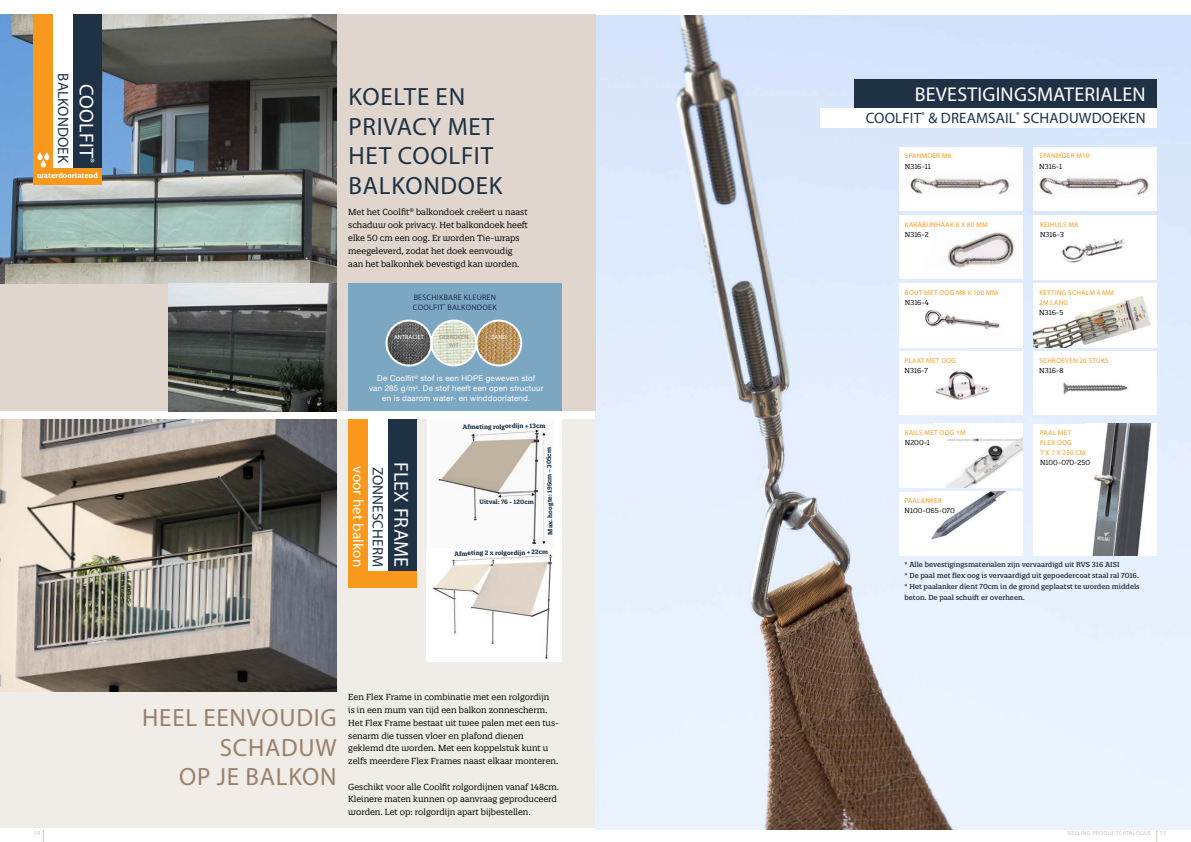
<style>
.page{position:relative;width:1191px;height:842px;background:#fff}
.page>*{position:absolute;margin:0;border:0;box-sizing:border-box;transform-origin:0 0}
.t1{font:25px/29.8px "Myriad Pro";letter-spacing:.03em;color:#1f3245}
.t2{font:25px/29.8px "Myriad Pro";letter-spacing:.03em;color:#99816c;text-align:right}
.t3{font:20px "Myriad Pro";letter-spacing:.01em;color:#fff}
.t4{font:15px "Myriad Pro";letter-spacing:.01em;color:#1f3245}
.t5{font:15px "Myriad Pro";letter-spacing:.01em;color:#fff}
.t6{font:8.5px/12.8px "Quatro Slab";color:#000}
.t7{font:8px/10px "Helvetica Neue";letter-spacing:.02em;color:#fff;text-align:center}
.t8{font:8px/10px "Myriad Pro";letter-spacing:.03em;color:#1f3245}
.t9{font:500 7px/11px "Quatro Slab";color:#1f3245}
.t10{font:7px/10px "Myriad Pro";letter-spacing:.04em;color:#f8991d}
.t11{font:7px "Quatro Slab";color:#000}
.t12{font:700 7px "Quatro Slab";color:#fff}
.t13{font:700 6px "Quatro Slab";color:#1f3245}
.t14{font:6px "Myriad Pro";letter-spacing:.04em;color:#d4c7ba}
.t15{font:6px "Myriad Pro";letter-spacing:.03em;color:#fff}
.t16{font:6px "Myriad Pro";letter-spacing:.03em;color:#99816c}
</style>
<div class="page">
<div style="left:0;top:420px;width:595px;height:408px;background:#f0ece8"></div>
<div style="left:427px;top:420px;width:134px;height:242px;background:#fff"></div>
<img style="left:595px;top:16px;width:596px;height:813px">
<img style="left:0;top:420px;width:337px;height:272px">
<div style="left:0;top:14px;width:595px;height:397px;background:#e0d6cd"></div>
<img style="left:0;top:14px;width:337px;height:269px">
<img style="left:169px;top:283px;width:168px;height:128px">
<img style="left:432px;top:554px;width:120px;height:105px">
<img style="left:436px;top:429px;width:110px;height:116px">
<div style="left:348px;top:283px;width:213px;height:128px;background:#7ba7c3"></div>
<svg style="left:1156px;top:830px;width:1px;height:12px"></svg>
<svg style="left:43px;top:830px;width:1px;height:12px"></svg>
<div style="left:348px;top:420px;width:68px;height:168px;background:#f8991d"></div>
<div style="left:388px;top:420px;width:28px;height:151px;background:#1f3245"></div>
<div style="left:368px;top:420px;width:20px;height:151px;background:#fff"></div>
<div style="left:34px;top:14px;width:68px;height:170px;background:#f8991d"></div>
<div style="left:73px;top:14px;width:29px;height:153px;background:#1f3245"></div>
<div style="left:53px;top:0;width:20px;height:167px;background:#fff"></div>
<div style="left:37px;top:153px;width:6px;height:7px;background:#fff;border-radius:3px"></div>
<svg style="left:41px;top:153px;width:8px;height:14px"></svg>
<div style="left:899px;top:492px;width:123px;height:64px;background:#fff"></div>
<img style="left:931px;top:492px;width:75px;height:48px">
<div style="left:899px;top:147px;width:123px;height:64px;background:#fff"></div>
<img style="left:910px;top:178px;width:100px;height:17px">
<div style="left:1033px;top:147px;width:124px;height:64px;background:#fff"></div>
<img style="left:1037px;top:177px;width:112px;height:18px">
<div style="left:1033px;top:424px;width:124px;height:132px;background:#fff"></div>
<img style="left:1092px;top:424px;width:60px;height:132px">
<div style="left:899px;top:215px;width:123px;height:64px;background:#fff"></div>
<img style="left:947px;top:232px;width:67px;height:36px">
<div style="left:1033px;top:215px;width:124px;height:56px;background:#fff"></div>
<img style="left:1033px;top:238px;width:124px;height:41px">
<div style="left:899px;top:283px;width:123px;height:57px;background:#fff"></div>
<img style="left:899px;top:309px;width:123px;height:38px">
<img style="left:1033px;top:283px;width:124px;height:64px">
<div style="left:899px;top:351px;width:123px;height:64px;background:#fff"></div>
<img style="left:935px;top:370px;width:54px;height:30px">
<img style="left:476px;top:321px;width:45px;height:44px;border-radius:22px">
<div style="left:475px;top:320px;width:47px;height:46px;border:2px solid #fff;border-radius:50%"></div>
<img style="left:386px;top:321px;width:45px;height:44px;border-radius:22px">
<div style="left:385px;top:320px;width:47px;height:46px;border:2px solid #fff;border-radius:50%"></div>
<img style="left:431px;top:321px;width:45px;height:44px;border-radius:22px">
<div style="left:430px;top:320px;width:47px;height:46px;border:2px solid #fff;border-radius:50%"></div>
<div style="left:899px;top:424px;width:123px;height:64px;background:#fff"></div>
<img style="left:946px;top:437px;width:76px;height:51px">
<div style="left:1033px;top:351px;width:124px;height:64px;background:#fff"></div>
<img style="left:1063px;top:382px;width:65px;height:13px">
<div style="left:854px;top:79px;width:303px;height:29px;background:#1f3245"></div>
<div style="left:820px;top:108px;width:337px;height:20px;background:#fff"></div>
<h3 class="t4" style="left:72px;top:73px;width:91px;rotate:90deg">BALKONDOEK</h3>
<p class="t12" style="left:37px;top:171px;width:62px">waterdoorlatend</p>
<h2 class="t3" style="left:99px;top:84px;width:80px;rotate:90deg">COOLFIT<sup>®</sup></h2>
<h1 class="t1" style="left:348px;top:81px;width:155px">KOELTE EN<br>PRIVACY MET<br>HET COOLFIT<br>BALKONDOEK</h1>
<p class="t6" style="left:348px;top:206px;width:181px">Met het Coolfit® balkondoek creëert u naast schaduw ook privacy. Het balkondoek heeft elke 50 cm een oog. Er worden Tie-wraps meegeleverd, zodat het doek eenvoudig aan het balkonhek bevestigd kan worden.</p>
<p class="t8" style="left:413px;top:292px;width:85px">BESCHIKBARE KLEUREN<br>COOLFIT<sup>®</sup> BALKONDOEK</p>
<p class="t15" style="left:394px;top:333px;width:31px">ANTRACIET</p>
<p class="t16" style="left:439px;top:333px;width:30px">GEBROKEN</p>
<p class="t15" style="left:491px;top:333px;width:17px">ZAND</p>
<p class="t16" style="left:449px;top:342px;width:11px">WIT</p>
<p class="t7" style="left:369px;top:374px;width:176px">De Coolfit<sup>®</sup> stof is een HDPE geweven stof<br>van 285 g/m<sup>2</sup>. De stof heeft een open structuur en is daarom water- en winddoorlatend.</p>
<h3 class="t5" style="left:367px;top:466px;width:102px;rotate:90deg">voor het balkon</h3>
<h3 class="t4" style="left:387px;top:467px;width:102px;rotate:90deg">ZONNESCHERM</h3>
<h2 class="t3" style="left:413px;top:462px;width:107px;rotate:90deg">FLEX FRAME</h2>
<p class="t13" style="left:463px;top:423px;width:84px;rotate:-1deg">Afmeting rolgordijn + 13cm</p>
<p class="t13" style="left:479px;top:498px;width:56px;rotate:-1deg">Uitval: 76 - 120cm</p>
<p class="t13" style="left:546px;top:535px;width:89px;rotate:-91deg">Max. hoogte: 195cm - 305cm</p>
<p class="t13" style="left:454px;top:550px;width:95px;rotate:-1deg">Afmeting 2 x rolgordijn + 22cm</p>
<h1 class="t2" style="left:142px;top:702px;width:196px">HEEL EENVOUDIG<br>SCHADUW<br>OP JE BALKON</h1>
<p class="t6" style="left:348px;top:691px;width:212px">Een Flex Frame in combinatie met een rolgordijn<br>is in een mum van tijd een balkon zonnescherm.<br>Het Flex Frame bestaat uit twee palen met een tus&shy;senarm die tussen vloer en plafond dienen geklemd dte worden. Met een koppelstuk kunt u zelfs meerdere Flex Frames naast elkaar monteren.</p>
<p class="t6" style="left:348px;top:780px;width:212px">Geschikt voor alle Coolfit rolgordijnen vanaf 148cm.<br>Kleinere maten kunnen op aanvraag geproduceerd worden. Let op: rolgordijn apart bijbestellen.</p>
<h2 class="t3" style="left:914px;top:82px;width:232px">BEVESTIGINGSMATERIALEN</h2>
<h3 class="t4" style="left:865px;top:108px;width:281px">COOLFIT<sup>®</sup> &amp; DREAMSAIL<sup>®</sup> SCHADUWDOEKEN</h3>
<p class="t10" style="left:905px;top:151px;width:48px">SPANMOER M8</p>
<p class="t11" style="left:905px;top:162px;width:27px">N316-11</p>
<p class="t10" style="left:905px;top:219px;width:84px">KARABIJNHAAK 8 X 80 MM</p>
<p class="t11" style="left:905px;top:230px;width:25px">N316-2</p>
<p class="t10" style="left:1039px;top:151px;width:52px">SPANMOER M10</p>
<p class="t11" style="left:1039px;top:162px;width:24px">N316-1</p>
<p class="t10" style="left:1040px;top:219px;width:39px">KEIHULS M8</p>
<p class="t11" style="left:1040px;top:230px;width:25px">N316-3</p>
<p class="t10" style="left:905px;top:287px;width:94px">BOUT MET OOG M8 X 100 MM</p>
<p class="t11" style="left:905px;top:298px;width:26px">N316-4</p>
<p class="t10" style="left:1039px;top:287px;width:76px">KETTING SCHALM 4 MM<br>2M LANG</p>
<p class="t11" style="left:1039px;top:308px;width:26px">N316-5</p>
<p class="t10" style="left:904px;top:355px;width:53px">PLAAT MET OOG</p>
<p class="t11" style="left:904px;top:366px;width:25px">N316-7</p>
<p class="t10" style="left:905px;top:427px;width:62px">RAILS MET OOG 1M</p>
<p class="t11" style="left:905px;top:438px;width:27px">N200-1</p>
<p class="t10" style="left:904px;top:495px;width:39px">PAALANKER</p>
<p class="t11" style="left:904px;top:506px;width:52px">N100-065-070</p>
<p class="t10" style="left:1039px;top:355px;width:71px">SCHROEVEN 20 STUKS</p>
<p class="t11" style="left:1039px;top:366px;width:26px">N316-8</p>
<p class="t10" style="left:1040px;top:427px;width:47px">PAAL MET<br>FLEX OOG<br>7 X 7 X 250 CM</p>
<p class="t11" style="left:1040px;top:458px;width:51px">N100-070-250</p>
<p class="t9" style="left:904px;top:558px;width:237px">* Alle bevestigingsmaterialen zijn vervaardigd uit RVS 316 AISI<br>* De paal met flex oog is vervaardigd uit gepoedercoat staal ral 7016. * Het paalanker dient 70cm in de grond geplaatst te worden middels beton. De paal schuift er overheen.</p>
<p class="t14" style="left:34px;top:829px;width:8px">14</p>
<p class="t14" style="left:1067px;top:829px;width:85px">NESLING PRODUCTCATALOGUS</p>
<p class="t14" style="left:1159px;top:829px;width:8px">15</p>
</div>
